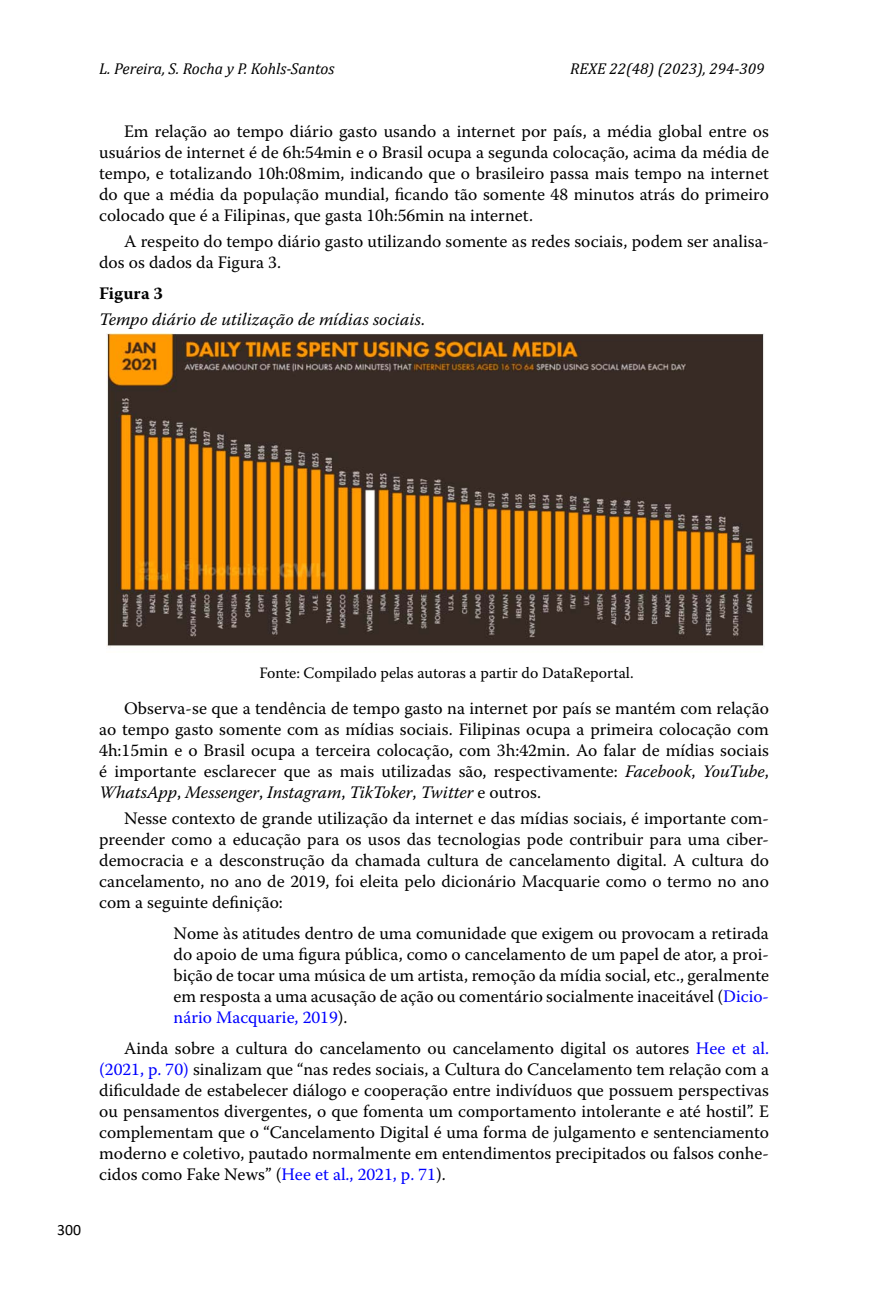
<style>
.page{position:relative;width:893px;height:1290px;background:#fff}
.page>*{position:absolute;margin:0;border:0;box-sizing:border-box;transform-origin:0 0}
.t1{font:17.5px/21px "Warnock Pro";color:#000;text-align:justify}
.t2{font:italic 17.5px/25.9px "Warnock Pro";color:#000}
.t3{font:italic 15.75px "Cambria";color:#000}
.t4{font:15.75px "Warnock Pro";color:#000}
.t5{font:15.75px "Calibri";color:#000}
.s1{font-weight:700;font-style:normal}
.s2{font-style:normal}
.s3{font-style:italic}
.s4{color:#00f}
</style>
<div class="page">
<img style="left:106px;top:333px;width:658px;height:314px">
<p class="t3" style="left:99px;top:58px;width:237px">L. Pereira, S. Rocha y P. Kohls-Santos</p>
<p class="t3" style="left:570px;top:58px;width:196px">REXE 22(48) (2023), 294-309</p>
<p class="t1" style="left:99px;top:120px;width:671px;text-indent:25px">Em relação ao tempo diário gasto usando a internet por país, a média global entre os usuários de internet é de 6h:54min e o Brasil ocupa a segunda colocação, acima da média de tempo, e totalizando 10h:08mim, indicando que o brasileiro passa mais tempo na internet do que a média da população mundial, ficando tão somente 48 minutos atrás do primeiro colocado que é a Filipinas, que gasta 10h:56min na internet.</p>
<p class="t1" style="left:99px;top:230px;width:671px;text-indent:25px">A respeito do tempo diário gasto utilizando somente as redes sociais, podem ser analisa&shy;dos os dados da Figura 3.</p>
<p class="t2" style="left:99px;top:280px;width:327px"><span class="s1">Figura 3<br></span>Tempo diário de utilização de mídias sociais<span class="s2">.</span></p>
<p class="t5" style="left:57px;top:1218px;width:25px">300</p>
<p class="t4" style="left:259px;top:664px;width:376px">Fonte: Compilado pelas autoras a partir do DataReportal.</p>
<p class="t1" style="left:99px;top:698px;width:671px;text-indent:25px">Observa-se que a tendência de tempo gasto na internet por país se mantém com relação ao tempo gasto somente com as mídias sociais. Filipinas ocupa a primeira colocação com 4h:15min e o Brasil ocupa a terceira colocação, com 3h:42min. Ao falar de mídias sociais é importante esclarecer que as mais utilizadas são, respectivamente: <span class="s3">Facebook</span>, <span class="s3">YouTube</span>, <span class="s3">WhatsApp</span>, <span class="s3">Messenger</span>, <span class="s3">Instagram</span>, <span class="s3">TikToker</span>, <span class="s3">Twitter</span> e outros.</p>
<p class="t1" style="left:99px;top:808px;width:671px;text-indent:25px">Nesse contexto de grande utilização da internet e das mídias sociais, é importante com&shy;preender como a educação para os usos das tecnologias pode contribuir para uma ciber&shy;democracia e a desconstrução da chamada cultura de cancelamento digital. A cultura do cancelamento, no ano de 2019, foi eleita pelo dicionário Macquarie como o termo no ano com a seguinte definição:</p>
<p class="t1" style="left:174px;top:923px;width:597px">Nome às atitudes dentro de uma comunidade que exigem ou provocam a retirada do apoio de uma figura pública, como o cancelamento de um papel de ator, a proi&shy;bição de tocar uma música de um artista, remoção da mídia social, etc., geralmente em resposta a uma acusação de ação ou comentário socialmente inaceitável (<span class="s4">Dicio&shy;nário Macquarie, 2019</span>).</p>
<p class="t1" style="left:99px;top:1037px;width:671px;text-indent:25px">Ainda sobre a cultura do cancelamento ou cancelamento digital os autores <span class="s4">Hee et al. (2021, p. 70)</span> sinalizam que “nas redes sociais, a Cultura do Cancelamento tem relação com a dificuldade de estabelecer diálogo e cooperação entre indivíduos que possuem perspectivas ou pensamentos divergentes, o que fomenta um comportamento intolerante e até hostil”. E complementam que o “Cancelamento Digital é uma forma de julgamento e sentenciamento moderno e coletivo, pautado normalmente em entendimentos precipitados ou falsos conhe&shy;cidos como Fake News” (<span class="s4">Hee et al., 2021, p. 71</span>).</p>
</div>
